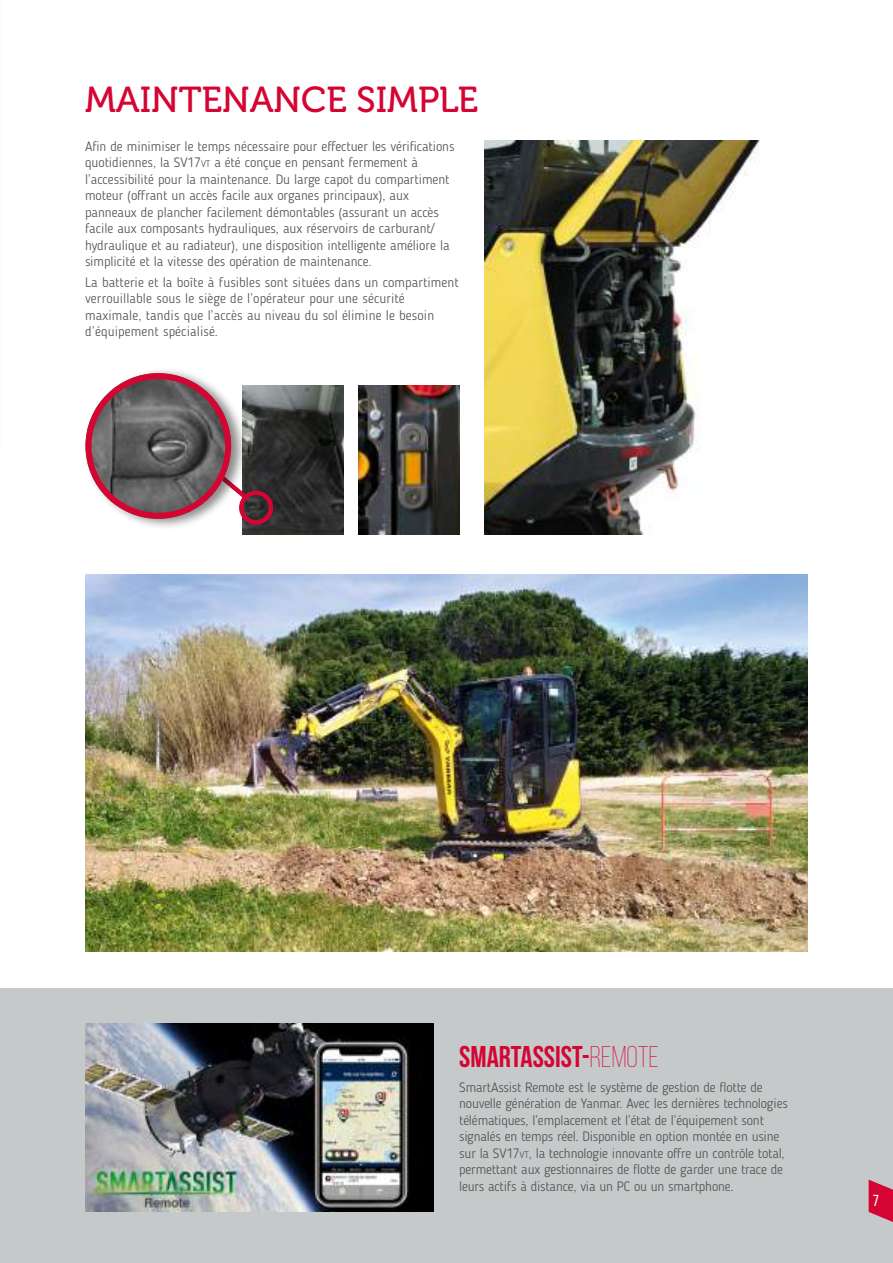
<style>
.page{position:relative;width:893px;height:1263px;background:#fff}
.page>*{position:absolute;margin:0;border:0;box-sizing:border-box;transform-origin:0 0}
.t1{font:36px "Museo 500";color:#d50533}
.t2{font:700 30px "Bebas Neue";color:#d50533}
.t3{font:15.9px "Bebas Neue";color:#fff}
.t4{font:300 13.5px/16.5px "Blogger Sans";color:#525352}
.s1{font-size:9.45px}
.s2{font-weight:300}
</style>
<div class="page">
<div style="left:0;top:988px;width:893px;height:275px;background:#c6c9ca"></div>
<img style="left:485px;top:140px;width:275px;height:394px">
<img style="left:85px;top:1023px;width:349px;height:188px">
<img style="left:85px;top:574px;width:723px;height:377px">
<img style="left:243px;top:386px;width:101px;height:148px">
<img style="left:359px;top:386px;width:101px;height:148px">
<div style="left:239px;top:491px;width:34px;height:34px;border:4px solid #d50533;border-radius:50%"></div>
<svg style="left:246px;top:464px;width:6px;height:40px"></svg>
<div style="left:83px;top:366px;width:163px;height:164px;background:#171715;opacity:.5"></div>
<img style="left:85px;top:373px;width:146px;height:146px;border-radius:73px">
<div style="left:85px;top:373px;width:146px;height:146px;border:6px solid #d50533;border-radius:50%"></div>
<svg style="left:869px;top:1179px;width:24px;height:43px"></svg>
<h1 class="t1" style="left:85px;top:80px;width:395px">MAINTENANCE SIMPLE</h1>
<p class="t4" style="left:85px;top:138px;width:371px">Afin de minimiser le temps nécessaire pour effectuer les vérifications quotidiennes, la SV17<span class="s1">vt</span> a été conçue en pensant fermement à l’accessibilité pour la maintenance. Du large capot du compartiment moteur (offrant un accès facile aux organes principaux), aux panneaux de plancher facilement démontables (assurant un accès facile aux composants hydrauliques, aux réservoirs de carburant/ hydraulique et au radiateur), une disposition intelligente améliore la simplicité et la vitesse des opération de maintenance.</p>
<p class="t4" style="left:85px;top:274px;width:375px">La batterie et la boîte à fusibles sont situées dans un compartiment verrouillable sous le siège de l’opérateur pour une sécurité maximale, tandis que l’accès au niveau du sol élimine le besoin d’équipement spécialisé.</p>
<h2 class="t2" style="left:459px;top:1040px;width:202px">SMARTASSIST-<span class="s2">REMOTE</span></h2>
<p class="t4" style="left:459px;top:1079px;width:330px">SmartAssist Remote est le système de gestion de flotte de nouvelle génération de Yanmar. Avec les dernières technologies télématiques, l’emplacement et l’état de l’équipement sont signalés en temps réel. Disponible en option montée en usine sur la SV17<span class="s1">vt</span>, la technologie innovante offre un contrôle total, permettant aux gestionnaires de flotte de garder une trace de leurs actifs à distance, via un PC ou un smartphone.</p>
<p class="t3" style="left:873px;top:1192px;width:8px">7</p>
</div>
